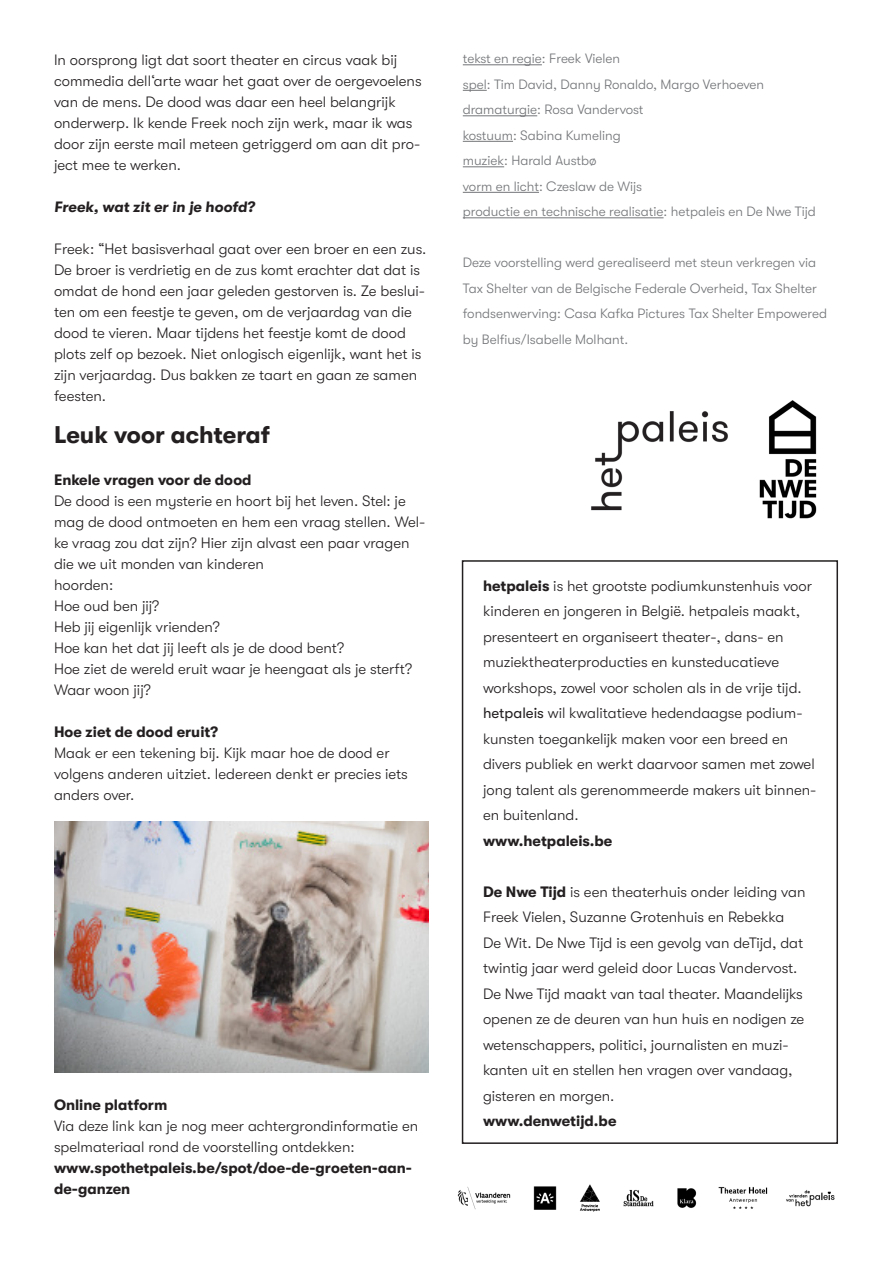
<style>
.page{position:relative;width:893px;height:1263px;background:#fff}
.page>*{position:absolute;margin:0;border:0;box-sizing:border-box;transform-origin:0 0}
.t1{font:700 24px "GT Walsheim";color:#231f20}
.t2{font:300 15px/21px "GT Walsheim";color:#231f20}
.t3{font:700 15px/21px "GT Walsheim";color:#231f20}
.t4{font:italic 700 15px "GT Walsheim";color:#231f20}
.t5{font:300 13.5px/25.5px "GT Walsheim";color:#727477}
.s1{font-weight:700}
.s2{font-weight:400}
</style>
<div class="page">
<img style="left:54px;top:821px;width:374px;height:252px">
<div style="left:462px;top:560px;width:376px;height:584px;border:2px solid #231f20"></div>
<hr style="left:463px;top:64px;width:79px;height:1px;background:#727477">
<svg style="left:463px;top:90px;width:24px;height:1px"></svg>
<hr style="left:463px;top:115px;width:74px;height:1px;background:#727477">
<hr style="left:463px;top:141px;width:50px;height:1px;background:#727477">
<hr style="left:463px;top:166px;width:41px;height:1px;background:#727477">
<hr style="left:463px;top:192px;width:76px;height:1px;background:#727477">
<hr style="left:463px;top:217px;width:201px;height:1px;background:#727477">
<img style="left:457px;top:1184px;width:378px;height:28px">
<img style="left:591px;top:411px;width:137px;height:100px">
<img style="left:759px;top:400px;width:58px;height:119px">
<p class="t2" style="left:54px;top:49px;width:369px">In oorsprong ligt dat soort theater en circus vaak bij commedia dell‘arte waar het gaat over de oergevoelens van de mens. De dood was daar een heel belangrijk onderwerp. Ik kende Freek noch zijn werk, maar ik was door zijn eerste mail meteen getriggerd om aan dit pro&shy;ject mee te werken.</p>
<p class="t4" style="left:54px;top:198px;width:202px">Freek, wat zit er in je hoofd?</p>
<p class="t2" style="left:54px;top:238px;width:374px">Freek: “Het basisverhaal gaat over een broer en een zus.<br>De broer is verdrietig en de zus komt erachter dat dat is omdat de hond een jaar geleden gestorven is. Ze beslui&shy;ten om een feestje te geven, om de verjaardag van die dood te vieren. Maar tijdens het feestje komt de dood plots zelf op bezoek. Niet onlogisch eigenlijk, want het is zijn verjaardag. Dus bakken ze taart en gaan ze samen feesten.</p>
<p class="t1" style="left:54px;top:421px;width:218px">Leuk voor achteraf</p>
<p class="t3" style="left:54px;top:469px;width:199px">Enkele vragen voor de dood</p>
<p class="t2" style="left:54px;top:490px;width:373px">De dood is een mysterie en hoort bij het leven. Stel: je mag de dood ontmoeten en hem een vraag stellen. Wel&shy;ke vraag zou dat zijn? Hier zijn alvast een paar vragen die we uit monden van kinderen</p>
<p class="t2" style="left:54px;top:574px;width:61px">hoorden:</p>
<p class="t2" style="left:54px;top:595px;width:107px">Hoe oud ben jij?</p>
<p class="t2" style="left:54px;top:616px;width:167px">Heb jij eigenlijk vrienden?</p>
<p class="t2" style="left:54px;top:637px;width:292px">Hoe kan het dat jij leeft als je de dood bent?</p>
<p class="t2" style="left:54px;top:658px;width:360px">Hoe ziet de wereld eruit waar je heengaat als je sterft?</p>
<p class="t2" style="left:54px;top:679px;width:98px">Waar woon jij?</p>
<p class="t3" style="left:54px;top:721px;width:165px">Hoe ziet de dood eruit?</p>
<p class="t2" style="left:54px;top:742px;width:355px">Maak er een tekening bij. Kijk maar hoe de dood er volgens anderen uitziet. Iedereen denkt er precies iets anders over.</p>
<p class="t3" style="left:54px;top:1094px;width:115px">Online platform</p>
<p class="t2" style="left:54px;top:1115px;width:366px">Via deze link kan je nog meer achtergrondinformatie en spelmateriaal rond de voorstelling ontdekken:</p>
<p class="t3" style="left:54px;top:1157px;width:359px">www.spothetpaleis.be/spot/doe-de-groeten-aan&shy;de-ganzen</p>
<p class="t5" style="left:463px;top:46px;width:159px">tekst en regie: Freek Vielen</p>
<p class="t5" style="left:463px;top:72px;width:303px">spel: Tim David, Danny Ronaldo, Margo Verhoeven</p>
<p class="t5" style="left:463px;top:97px;width:182px">dramaturgie: Rosa Vandervost</p>
<p class="t5" style="left:463px;top:123px;width:159px">kostuum: Sabina Kumeling</p>
<p class="t5" style="left:463px;top:148px;width:135px">muziek: Harald Austbø</p>
<p class="t5" style="left:463px;top:174px;width:181px">vorm en licht: Czeslaw de Wijs</p>
<p class="t5" style="left:463px;top:199px;width:354px">productie en technische realisatie: hetpaleis en De Nwe Tijd</p>
<p class="t5" style="left:463px;top:250px;width:366px">Deze voorstelling werd gerealiseerd met steun verkregen via Tax Shelter van de Belgische Federale Overheid, Tax Shelter fondsenwerving: Casa Kafka Pictures Tax Shelter Empowered by Belfius/Isabelle Molhant.</p>
<p class="t2" style="left:483px;top:573px;width:335px;line-height:25.5px"><span class="s1">hetpaleis</span> is het grootste podiumkunstenhuis voor kinderen en jongeren in België. hetpaleis maakt, presenteert en organiseert theater-, dans- en muziektheaterproducties en kunsteducatieve workshops, zowel voor scholen als in de vrije tijd. <span class="s2">hetpaleis</span> wil kwalitatieve hedendaagse podium&shy;kunsten toegankelijk maken voor een breed en divers publiek en werkt daarvoor samen met zowel jong talent als gerenommeerde makers uit binnen&shy;en buitenland.</p>
<p class="t3" style="left:483px;top:830px;width:131px">www.hetpaleis.be</p>
<p class="t2" style="left:483px;top:879px;width:324px;line-height:25.5px"><span class="s1">De Nwe Tijd</span> is een theaterhuis onder leiding van Freek Vielen, Suzanne Grotenhuis en Rebekka De Wit. De Nwe Tijd is een gevolg van deTijd, dat twintig jaar werd geleid door Lucas Vandervost.<br>De Nwe Tijd maakt van taal theater. Maandelijks openen ze de deuren van hun huis en nodigen ze wetenschappers, politici, journalisten en muzi&shy;kanten uit en stellen hen vragen over vandaag, gisteren en morgen.</p>
<p class="t3" style="left:483px;top:1111px;width:135px">www.denwetijd.be</p>
</div>
